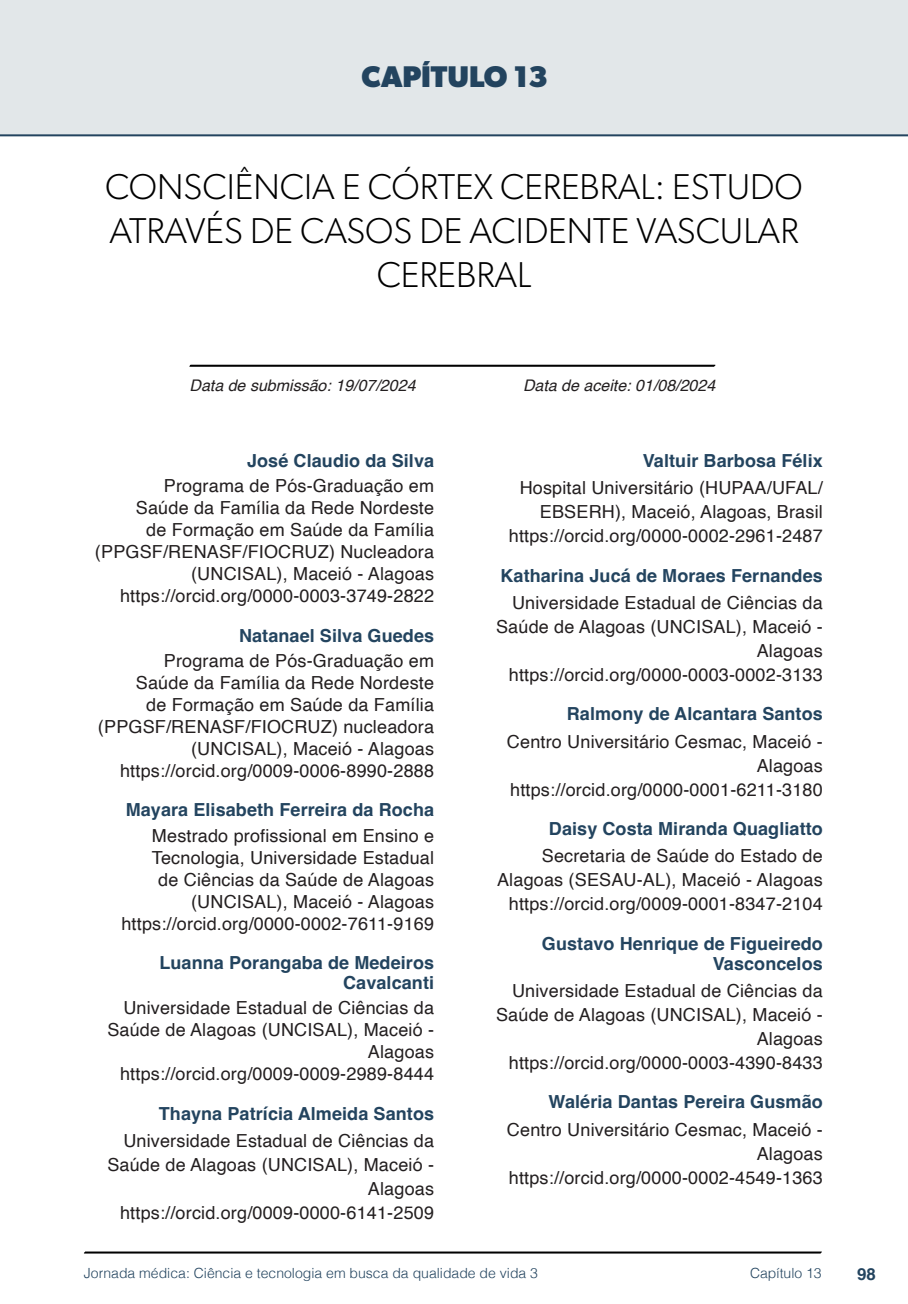
<style>
.page{position:relative;width:908px;height:1304px;background:#fff}
.page>*{position:absolute;margin:0;border:0;box-sizing:border-box;transform-origin:0 0}
.nome_artigos{font:300 36px/44px "Gibson";color:#000;text-align:center}
.capítulos{font:700 30px "Gibson";color:#23445f}
.info_autores{font:18px/22px "Helvetica";letter-spacing:.01em;color:#231f20;text-align:right}
.nome_autores{font:700 18px/20px "Helvetica";letter-spacing:.005em;color:#23445f;text-align:right}
.t1{font:700 16.8px "Helvetica";color:#23445f}
.data{font:italic 16px "Helvetica";color:#231f20}
.t2{font:300 14px "Helvetica";color:#23445f}
</style>
<div class="page">
<svg style="left:84px;top:1251px;width:737px;height:3px;background:#515151"></svg>
<div style="left:0;top:0;width:907px;height:136px;background:#e2e7e9"></div>
<svg style="left:189px;top:364px;width:526px;height:3px;background:#4f4f4f"></svg>
<div style="left:44px;top:72px;width:68px;height:61px;background:#e2e7e9"></div>
<p class="capítulos" style="left:361px;top:58px;width:188px">CAPÍTULO 13</p>
<p class="nome_artigos" style="left:105px;top:164px;width:698px">CONSCIÊNCIA E CÓRTEX CEREBRAL: ESTUDO<br>ATRAVÉS DE CASOS DE ACIDENTE VASCULAR<br>CEREBRAL</p>
<p class="data" style="left:189px;top:373px;width:227px">Data de submissão: 19/07/2024</p>
<p class="data" style="left:523px;top:373px;width:194px">Data de aceite: 01/08/2024</p>
<p class="nome_autores" style="left:247px;top:453px;width:188px">José Claudio da Silva</p>
<p class="info_autores" style="left:95px;top:476px;width:340px">Programa de Pós-Graduação em<br>Saúde da Família da Rede Nordeste<br>de Formação em Saúde da Família (PPGSF/RENASF/FIOCRUZ) Nucleadora (UNCISAL), Maceió - Alagoas</p>
<p class="info_autores" style="left:120px;top:586px;width:315px">https://orcid.org/0000-0003-3749-2822</p>
<p class="nome_autores" style="left:239px;top:627px;width:196px">Natanael Silva Guedes</p>
<p class="info_autores" style="left:98px;top:650px;width:337px">Programa de Pós-Graduação em<br>Saúde da Família da Rede Nordeste<br>de Formação em Saúde da Família (PPGSF/RENASF/FIOCRUZ) nucleadora (UNCISAL), Maceió - Alagoas</p>
<p class="info_autores" style="left:120px;top:760px;width:315px">https://orcid.org/0009-0006-8990-2888</p>
<p class="nome_autores" style="left:126px;top:802px;width:310px">Mayara Elisabeth Ferreira da Rocha</p>
<p class="info_autores" style="left:152px;top:825px;width:283px">Mestrado profissional em Ensino e<br>Tecnologia, Universidade Estadual de Ciências da Saúde de Alagoas (UNCISAL), Maceió - Alagoas</p>
<p class="info_autores" style="left:121px;top:913px;width:314px">https://orcid.org/0000-0002-7611-9169</p>
<p class="nome_autores" style="left:159px;top:955px;width:276px">Luanna Porangaba de Medeiros<br>Cavalcanti</p>
<p class="info_autores" style="left:107px;top:998px;width:328px">Universidade Estadual de Ciências da<br>Saúde de Alagoas (UNCISAL), Maceió -<br>Alagoas</p>
<p class="info_autores" style="left:120px;top:1064px;width:315px">https://orcid.org/0009-0009-2989-8444</p>
<p class="nome_autores" style="left:159px;top:1105px;width:277px">Thayna Patrícia Almeida Santos</p>
<p class="info_autores" style="left:107px;top:1129px;width:328px;line-height:24px">Universidade Estadual de Ciências da<br>Saúde de Alagoas (UNCISAL), Maceió -<br>Alagoas</p>
<p class="info_autores" style="left:120px;top:1202px;width:315px">https://orcid.org/0009-0000-6141-2509</p>
<p class="nome_autores" style="left:642px;top:453px;width:181px">Valtuir Barbosa Félix</p>
<p class="info_autores" style="left:519px;top:477px;width:304px;line-height:24px">Hospital Universitário (HUPAA/UFAL/<br>EBSERH), Maceió, Alagoas, Brasil</p>
<p class="info_autores" style="left:508px;top:526px;width:315px">https://orcid.org/0000-0002-2961-2487</p>
<p class="nome_autores" style="left:500px;top:567px;width:324px">Katharina Jucá de Moraes Fernandes</p>
<p class="info_autores" style="left:496px;top:591px;width:328px;line-height:24px">Universidade Estadual de Ciências da<br>Saúde de Alagoas (UNCISAL), Maceió -<br>Alagoas</p>
<p class="info_autores" style="left:508px;top:664px;width:315px">https://orcid.org/0000-0003-0002-3133</p>
<p class="nome_autores" style="left:566px;top:706px;width:257px">Ralmony de Alcantara Santos</p>
<p class="info_autores" style="left:506px;top:730px;width:317px;line-height:24px">Centro Universitário Cesmac, Maceió -<br>Alagoas</p>
<p class="info_autores" style="left:510px;top:779px;width:314px">https://orcid.org/0000-0001-6211-3180</p>
<p class="nome_autores" style="left:548px;top:821px;width:275px">Daisy Costa Miranda Quagliatto</p>
<p class="info_autores" style="left:497px;top:845px;width:327px;line-height:24px">Secretaria de Saúde do Estado de<br>Alagoas (SESAU-AL), Maceió - Alagoas</p>
<p class="info_autores" style="left:508px;top:894px;width:315px">https://orcid.org/0009-0001-8347-2104</p>
<p class="nome_autores" style="left:541px;top:935px;width:282px">Gustavo Henrique de Figueiredo<br>Vasconcelos</p>
<p class="info_autores" style="left:496px;top:979px;width:328px;line-height:24px">Universidade Estadual de Ciências da<br>Saúde de Alagoas (UNCISAL), Maceió -<br>Alagoas</p>
<p class="info_autores" style="left:508px;top:1052px;width:315px">https://orcid.org/0000-0003-4390-8433</p>
<p class="nome_autores" style="left:548px;top:1094px;width:275px">Waléria Dantas Pereira Gusmão</p>
<p class="info_autores" style="left:506px;top:1118px;width:317px;line-height:24px">Centro Universitário Cesmac, Maceió -<br>Alagoas</p>
<p class="info_autores" style="left:508px;top:1167px;width:315px">https://orcid.org/0000-0002-4549-1363</p>
<p class="t2" style="left:84px;top:1261px;width:455px">Jornada médica: Ciência e tecnologia em busca da qualidade de vida 3</p>
<p class="t2" style="left:749px;top:1261px;width:73px">Capítulo 13</p>
<p class="t1" style="left:856px;top:1264px;width:20px">98</p>
</div>
